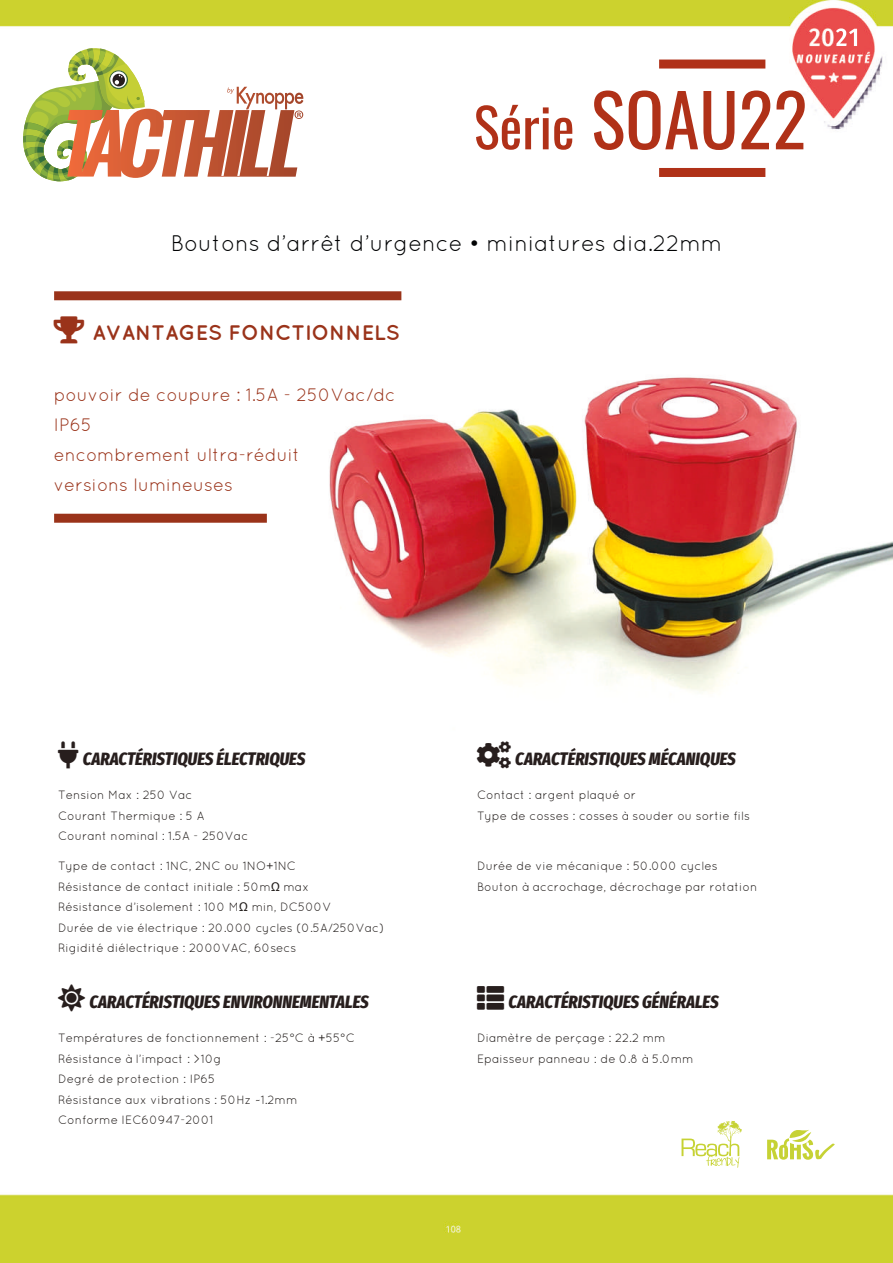
<style>
.page{position:relative;width:893px;height:1263px;background:#fff}
.page>*{position:absolute;margin:0;border:0;box-sizing:border-box;transform-origin:0 0}
.t1{font:72px "font 0000000026 a 85782";color:#b03118}
.t2{font:22.5px "Quicksand";color:#020304}
.t3{font:700 21px "Quicksand";color:#9a331a}
.t4{font:18px "font 0000000026 a 8577 f";color:#271e1d}
.t5{font:18px/30.2px "Quicksand";color:#9a331a}
.t6{font:12px/20.4px "Quicksand";color:#211c1a}
.s1{font-size:54px}
.s2{font-family:"font 0000000026 a 85783"}
</style>
<div class="page">
<img style="left:0;top:0;width:893px;height:1263px">
<div style="left:54px;top:514px;width:213px;height:9px;background:#9a331a"></div>
<div style="left:54px;top:291px;width:347px;height:9px;background:#9a331a"></div>
<svg style="left:681px;top:1120px;width:61px;height:48px"></svg>
<svg style="left:767px;top:1129px;width:68px;height:31px"></svg>
<svg style="left:836px;top:28px;width:21px;height:18px"></svg>
<svg style="left:21px;top:39px;width:282px;height:148px"></svg>
<div style="left:659px;top:60px;width:106px;height:9px;background:#b03118"></div>
<div style="left:659px;top:168px;width:106px;height:9px;background:#b03118"></div>
<svg style="left:54px;top:317px;width:30px;height:27px"></svg>
<svg style="left:58px;top:741px;width:20px;height:27px"></svg>
<svg style="left:477px;top:741px;width:34px;height:27px"></svg>
<svg style="left:477px;top:985px;width:27px;height:24px"></svg>
<h1 class="t1" style="left:474px;top:63px;width:335px"><span class="s1">Série</span> SOAU22</h1>
<h2 class="t2" style="left:171px;top:230px;width:553px">Boutons d’arrêt d’urgence • miniatures dia.22mm</h2>
<h3 class="t3" style="left:92px;top:320px;width:309px">AVANTAGES FONCTIONNELS</h3>
<h3 class="t5" style="left:54px;top:379px;width:343px">pouvoir de coupure : 1.5A - 250Vac/dc<br>IP65<br>encombrement ultra-réduit<br>versions lumineuses</h3>
<h3 class="t4" style="left:83px;top:748px;width:224px">CARACTÉRISTIQUES ÉLECTRIQUES</h3>
<h3 class="t4" style="left:515px;top:748px;width:222px">CARACTÉRISTIQUES MÉCANIQUES</h3>
<p class="t6" style="left:58px;top:785px;width:136px">Tension Max : 250 Vac</p>
<p class="t6" style="left:477px;top:785px;width:161px">Contact : argent plaqué or</p>
<p class="t6" style="left:58px;top:805px;width:148px">Courant Thermique : 5 A</p>
<p class="t6" style="left:477px;top:805px;width:275px">Type de cosses : cosses à souder ou sortie fils</p>
<p class="t6" style="left:58px;top:826px;width:192px">Courant nominal : 1.5A - 250Vac</p>
<p class="t6" style="left:58px;top:855px;width:240px">Type de contact : 1NC, 2NC ou 1NO+1NC</p>
<p class="t6" style="left:477px;top:855px;width:242px">Durée de vie mécanique : 50.000 cycles</p>
<p class="t6" style="left:58px;top:876px;width:253px">Résistance de contact initiale : 50m<span class="s2">Ω</span> max</p>
<p class="t6" style="left:477px;top:876px;width:282px">Bouton à accrochage, décrochage par rotation</p>
<p class="t6" style="left:58px;top:897px;width:328px">Résistance d’isolement : 100 M<span class="s2">Ω</span> min, DC500V<br>Durée de vie électrique : 20.000 cycles (0.5A/250Vac)<br>Rigidité diélectrique : 2000VAC, 60secs</p>
<h3 class="t4" style="left:58px;top:991px;width:312px">☼ CARACTÉRISTIQUES ENVIRONNEMENTALES</h3>
<h3 class="t4" style="left:508px;top:991px;width:212px">CARACTÉRISTIQUES GÉNÉRALES</h3>
<p class="t6" style="left:58px;top:1028px;width:298px">Températures de fonctionnement : -25°C à +55°C</p>
<p class="t6" style="left:477px;top:1028px;width:190px">Diamètre de perçage : 22.2 mm</p>
<p class="t6" style="left:58px;top:1048px;width:165px">Résistance à l’impact : &gt;10g</p>
<p class="t6" style="left:477px;top:1048px;width:218px">Epaisseur panneau : de 0.8 à 5.0mm</p>
<p class="t6" style="left:58px;top:1069px;width:241px">Degré de protection : IP65<br>Résistance aux vibrations : 50Hz ~1.2mm<br>Conforme IEC60947-2001</p>
</div>
